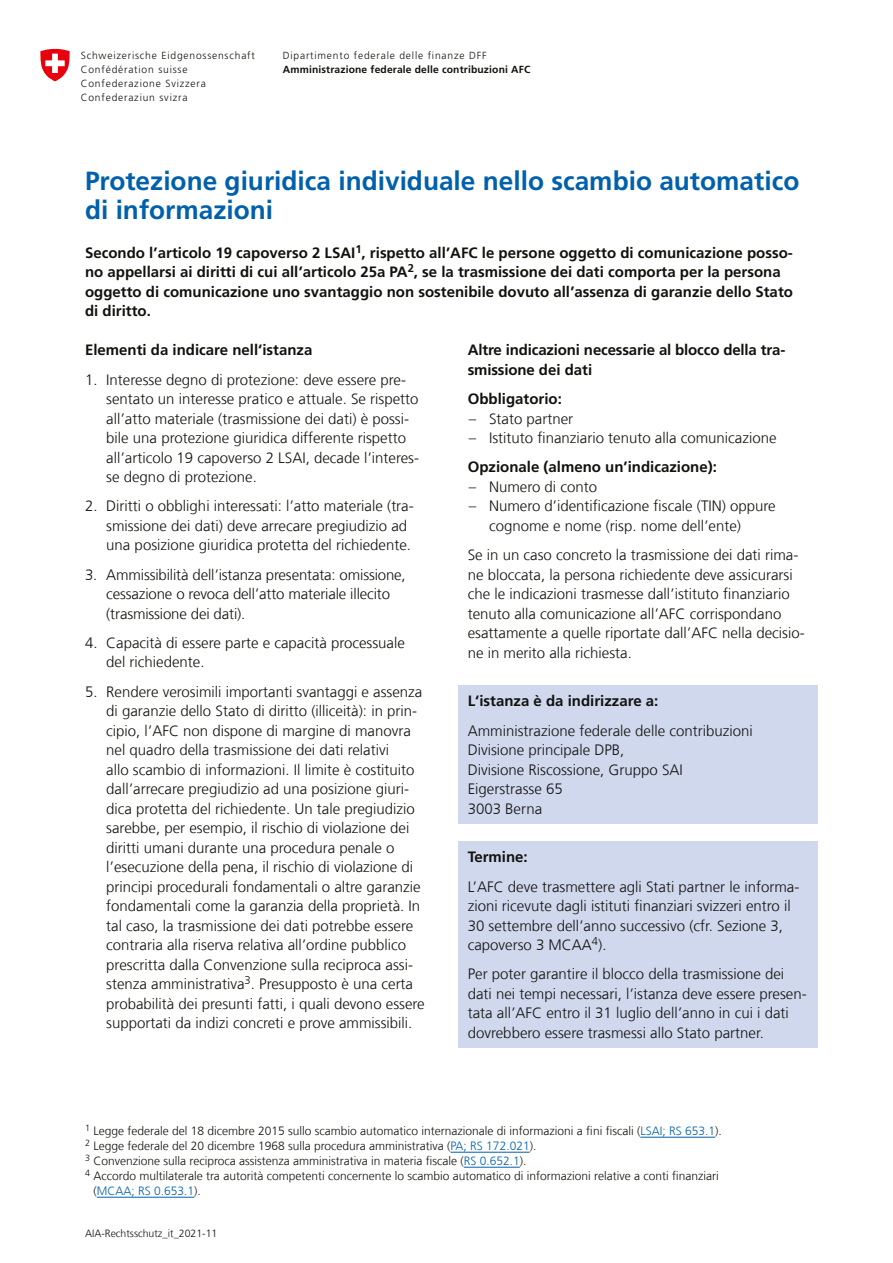
<style>
.page{position:relative;width:893px;height:1263px;background:#fff}
.page>*{position:absolute;margin:0;border:0;box-sizing:border-box;transform-origin:0 0}
.Ueberschrift1{font:700 26.25px/29.2px "Frutiger LT Com";color:#0060ac}
.Hintergrund{font:300 15px/19.5px "Frutiger LT Com";color:#12120d}
.Lead{font:700 15px/19.5px "Frutiger LT Com";color:#12120d}
.Ueberschrift2{font:700 15px/19.5px "Frutiger LT Com";letter-spacing:-.01em;color:#12120d}
.Ueberschrift2_Hintergrund{font:700 15px "Frutiger LT Com";color:#12120d}
.Endnote{font:300 12px/15px "Frutiger LT Com";color:#12120d}
.t1{font:300 10.5px "Frutiger LT Com";color:#12120d}
.t2{font:300 10.35px/14.2px "Frutiger LT Com";letter-spacing:.08em;color:#12120d}
.t3{font:700 10.35px "Frutiger LT Com";letter-spacing:.015em;color:#12120d}
.s1{color:#0060ac}
</style>
<div class="page">
<div style="left:458px;top:685px;width:360px;height:31px;background:#d0d8ee"></div>
<div style="left:458px;top:715px;width:360px;height:108px;background:#d0d8ee"></div>
<div style="left:458px;top:841px;width:360px;height:31px;background:#d0d8ee"></div>
<div style="left:458px;top:871px;width:360px;height:89px;background:#d0d8ee"></div>
<div style="left:458px;top:958px;width:360px;height:90px;background:#d0d8ee"></div>
<svg style="left:40px;top:49px;width:30px;height:32px"></svg>
<hr style="left:640px;top:1137px;width:75px;height:1px;background:#0060ac">
<hr style="left:450px;top:1152px;width:80px;height:1px;background:#0060ac">
<hr style="left:464px;top:1167px;width:56px;height:1px;background:#0060ac">
<hr style="left:97px;top:1197px;width:97px;height:1px;background:#0060ac">
<p class="t2" style="left:81px;top:48px;width:176px">Schweizerische Eidgenossenschaft</p>
<p class="t2" style="left:283px;top:48px;width:205px">Dipartimento federale delle finanze DFF</p>
<p class="t2" style="left:81px;top:62px;width:127px">Confédération suisse<br>Confederazione Svizzera<br>Confederaziun svizra</p>
<p class="t3" style="left:283px;top:63px;width:249px">Amministrazione federale delle contribuzioni AFC</p>
<h1 class="Ueberschrift1" style="left:85px;top:166px;width:716px">Protezione giuridica individuale nello scambio automatico di informazioni</h1>
<p class="Lead" style="left:85px;top:243px;width:709px">Secondo l’articolo 19 capoverso 2 LSAI<sup>1</sup>, rispetto all’AFC le persone oggetto di comunicazione posso&shy;no appellarsi ai diritti di cui all’articolo 25a PA<sup>2</sup>, se la trasmissione dei dati comporta per la persona oggetto di comunicazione uno svantaggio non sostenibile dovuto all’assenza di garanzie dello Stato di diritto.</p>
<h2 class="Ueberschrift2" style="left:85px;top:340px;width:229px">Elementi da indicare nell‘istanza</h2>
<p class="Hintergrund" style="left:106px;top:370px;width:314px;text-indent:-21px">1. Interesse degno di protezione: deve essere pre&shy;sentato un interesse pratico e attuale. Se rispetto all’atto materiale (trasmissione dei dati) è possi&shy;bile una protezione giuridica differente rispetto all’articolo 19 capoverso 2 LSAI, decade l’interes&shy;se degno di protezione.</p>
<p class="Hintergrund" style="left:106px;top:497px;width:309px;text-indent:-21px">2. Diritti o obblighi interessati: l’atto materiale (tra&shy;smissione dei dati) deve arrecare pregiudizio ad una posizione giuridica protetta del richiedente.</p>
<p class="Hintergrund" style="left:106px;top:565px;width:301px;text-indent:-21px">3. Ammissibilità dell’istanza presentata: omissione, cessazione o revoca dell’atto materiale illecito (trasmissione dei dati).</p>
<p class="Hintergrund" style="left:106px;top:633px;width:300px;text-indent:-21px">4. Capacità di essere parte e capacità processuale del richiedente.</p>
<p class="Hintergrund" style="left:106px;top:682px;width:320px;text-indent:-21px">5. Rendere verosimili importanti svantaggi e assenza di garanzie dello Stato di diritto (illiceità): in prin&shy;cipio, l’AFC non dispone di margine di manovra nel quadro della trasmissione dei dati relativi<br>allo scambio di informazioni. Il limite è costituito dall’arrecare pregiudizio ad una posizione giuri&shy;dica protetta del richiedente. Un tale pregiudizio sarebbe, per esempio, il rischio di violazione dei diritti umani durante una procedura penale o l’esecuzione della pena, il rischio di violazione di principi procedurali fondamentali o altre garanzie fondamentali come la garanzia della proprietà. In tal caso, la trasmissione dei dati potrebbe essere contraria alla riserva relativa all’ordine pubblico prescritta dalla Convenzione sulla reciproca assi&shy;stenza amministrativa<sup>3</sup>. Presupposto è una certa probabilità dei presunti fatti, i quali devono essere supportati da indizi concreti e prove ammissibili.</p>
<h2 class="Ueberschrift2" style="left:468px;top:340px;width:319px">Altre indicazioni necessarie al blocco della tra&shy;smissione dei dati</h2>
<p class="Lead" style="left:468px;top:389px;width:96px">Obbligatorio:</p>
<p class="Hintergrund" style="left:469px;top:409px;width:106px">– Stato partner</p>
<p class="Hintergrund" style="left:469px;top:428px;width:309px">– Istituto finanziario tenuto alla comunicazione</p>
<p class="Lead" style="left:468px;top:457px;width:251px">Opzionale (almeno un’indicazione):</p>
<p class="Hintergrund" style="left:469px;top:477px;width:130px">– Numero di conto</p>
<p class="Hintergrund" style="left:489px;top:497px;width:288px;text-indent:-20px">– Numero d’identificazione fiscale (TIN) oppure cognome e nome (risp. nome dell’ente)</p>
<p class="Hintergrund" style="left:468px;top:545px;width:338px">Se in un caso concreto la trasmissione dei dati rima&shy;ne bloccata, la persona richiedente deve assicurarsi che le indicazioni trasmesse dall’istituto finanziario tenuto alla comunicazione all’AFC corrispondano esattamente a quelle riportate dall’AFC nella decisio&shy;ne in merito alla richiesta.</p>
<h2 class="Ueberschrift2_Hintergrund" style="left:468px;top:692px;width:192px">L‘istanza è da indirizzare a:</h2>
<p class="Hintergrund" style="left:468px;top:721px;width:287px">Amministrazione federale delle contribuzioni<br>Divisione principale DPB,<br>Divisione Riscossione, Gruppo SAI<br>Eigerstrasse 65<br>3003 Berna</p>
<h2 class="Ueberschrift2_Hintergrund" style="left:468px;top:848px;width:62px">Termine:</h2>
<p class="Hintergrund" style="left:468px;top:877px;width:333px">L’AFC deve trasmettere agli Stati partner le informa&shy;zioni ricevute dagli istituti finanziari svizzeri entro il 30 settembre dell’anno successivo (cfr. Sezione 3, capoverso 3 MCAA<sup>4</sup>).</p>
<p class="Hintergrund" style="left:468px;top:965px;width:340px">Per poter garantire il blocco della trasmissione dei dati nei tempi necessari, l’istanza deve essere presen&shy;tata all’AFC entro il 31 luglio dell’anno in cui i dati dovrebbero essere trasmessi allo Stato partner.</p>
<p class="Endnote" style="left:85px;top:1123px;width:638px"><sup>1</sup> Legge federale del 18 dicembre 2015 sullo scambio automatico internazionale di informazioni a fini fiscali (<span class="s1">LSAI; RS 653.1</span>).</p>
<p class="Endnote" style="left:85px;top:1138px;width:453px"><sup>2</sup> Legge federale del 20 dicembre 1968 sulla procedura amministrativa (<span class="s1">PA; RS 172.021</span>).</p>
<p class="Endnote" style="left:85px;top:1153px;width:443px"><sup>3</sup> Convenzione sulla reciproca assistenza amministrativa in materia fiscale (<span class="s1">RS 0.652.1</span>).</p>
<p class="Endnote" style="left:94px;top:1168px;width:627px;text-indent:-9px"><sup>4</sup> Accordo multilaterale tra autorità competenti concernente lo scambio automatico di informazioni relative a conti finanziari (<span class="s1">MCAA; RS 0.653.1</span>).</p>
<p class="t1" style="left:85px;top:1228px;width:134px">AIA-Rechtsschutz_it_2021-11</p>
</div>
